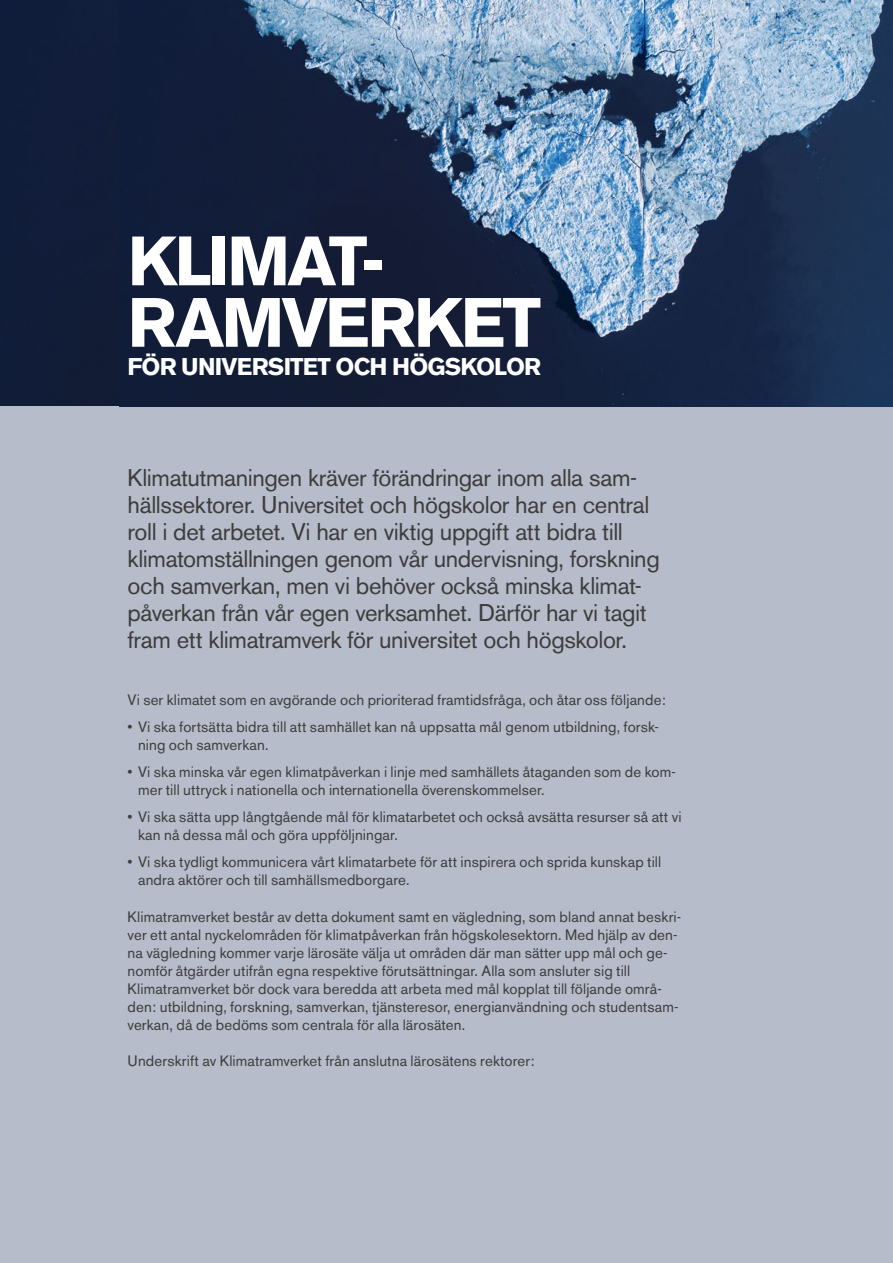
<style>
.page{position:relative;width:893px;height:1263px;background:#fff}
.page>*{position:absolute;margin:0;border:0;box-sizing:border-box;transform-origin:0 0}
.t1{font:700 69px/61.5px "Akzidenz Grotesk BE";letter-spacing:-.04em;color:#fff}
.t2{font:24px/27px "Akzidenz Grotesk BE";letter-spacing:-.015em;color:#3c3c3b}
.t3{font:700 24px "Akzidenz Grotesk BE";letter-spacing:-.035em;color:#fff}
.t4{font:15px/18px "Akzidenz Grotesk BE";letter-spacing:.01em;color:#3c3c3b}
</style>
<div class="page">
<div style="left:0;top:0;width:120px;height:406px;background:#111d39"></div>
<div style="left:0;top:406px;width:893px;height:857px;background:#b6bcca"></div>
<img style="left:120px;top:0;width:773px;height:406px">
<h1 class="t1" style="left:128px;top:231px;width:415px">KLIMAT-<br>RAMVERKET</h1>
<h2 class="t3" style="left:128px;top:353px;width:415px">FÖR UNIVERSITET OCH HÖGSKOLOR</h2>
<p class="t2" style="left:128px;top:464px;width:534px">Klimatutmaningen kräver förändringar inom alla sam&shy;hällssektorer. Universitet och högskolor har en central roll i det arbetet. Vi har en viktig uppgift att bidra till klimatomställningen genom vår undervisning, forskning och samverkan, men vi behöver också minska klimat&shy;påverkan från vår egen verksamhet. Därför har vi tagit fram ett klimatramverk för universitet och högskolor.</p>
<p class="t4" style="left:128px;top:691px;width:540px">Vi ser klimatet som en avgörande och prioriterad framtidsfråga, och åtar oss följande:</p>
<p class="t4" style="left:138px;top:718px;width:522px;text-indent:-11px">• Vi ska fortsätta bidra till att samhället kan nå uppsatta mål genom utbildning, forsk&shy;ning och samverkan.</p>
<p class="t4" style="left:138px;top:763px;width:539px;text-indent:-10px">• Vi ska minska vår egen klimatpåverkan i linje med samhällets åtaganden som de kom&shy;mer till uttryck i nationella och internationella överenskommelser.</p>
<p class="t4" style="left:138px;top:808px;width:545px;text-indent:-10px">• Vi ska sätta upp långtgående mål för klimatarbetet och också avsätta resurser så att vi kan nå dessa mål och göra uppföljningar.</p>
<p class="t4" style="left:138px;top:853px;width:525px;text-indent:-10px">• Vi ska tydligt kommunicera vårt klimatarbete för att inspirera och sprida kunskap till andra aktörer och till samhällsmedborgare.</p>
<p class="t4" style="left:128px;top:907px;width:555px">Klimatramverket består av detta dokument samt en vägledning, som bland annat beskri&shy;ver ett antal nyckelområden för klimatpåverkan från högskolesektorn. Med hjälp av den&shy;na vägledning kommer varje lärosäte välja ut områden där man sätter upp mål och ge&shy;nomför åtgärder utifrån egna respektive förutsättningar. Alla som ansluter sig till Klimatramverket bör dock vara beredda att arbeta med mål kopplat till följande områ&shy;den: utbildning, forskning, samverkan, tjänsteresor, energianvändning och studentsam&shy;verkan, då de bedöms som centrala för alla lärosäten.</p>
<p class="t4" style="left:128px;top:1051px;width:408px">Underskrift av Klimatramverket från anslutna lärosätens rektorer:</p>
</div>
